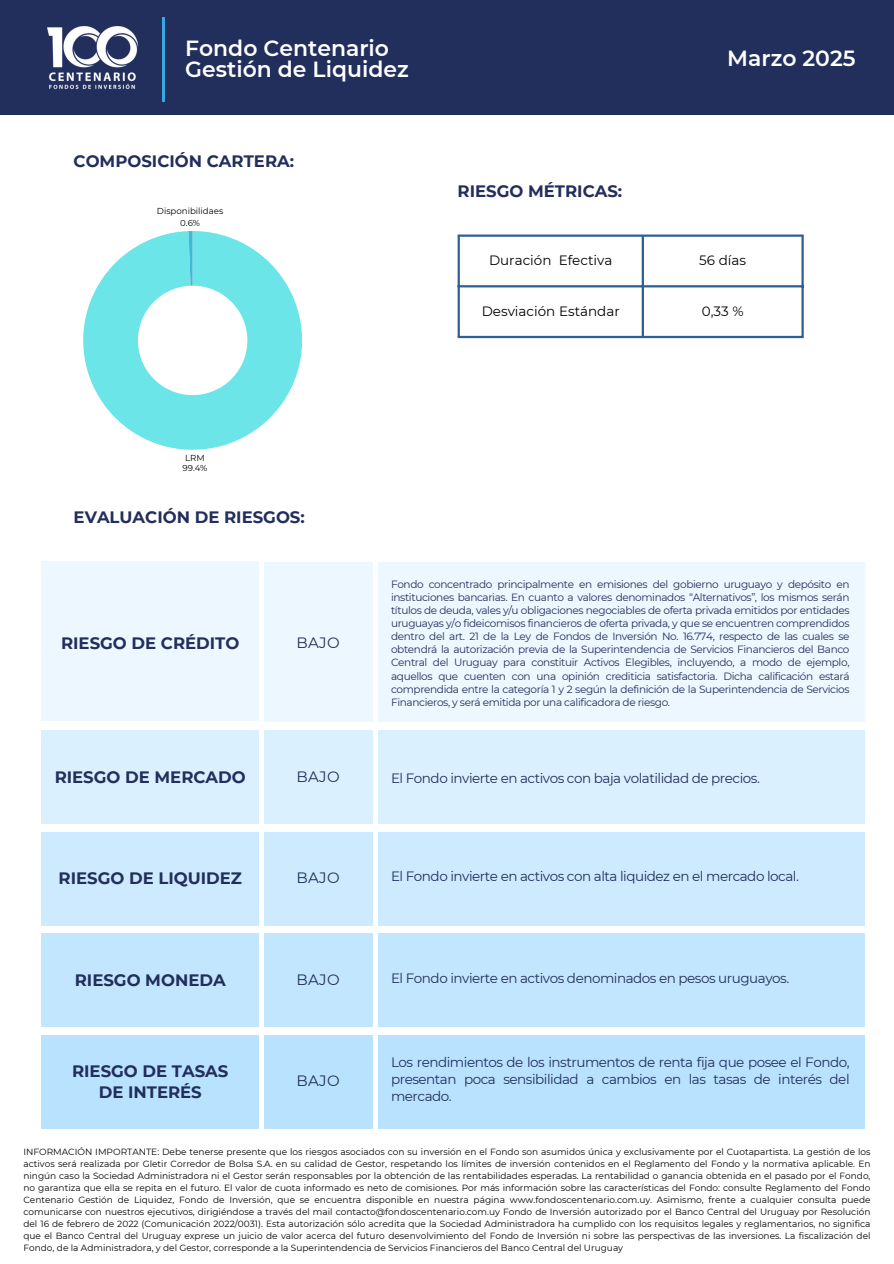
<style>
.page{position:relative;width:894px;height:1264px;background:#fff}
.page>*{position:absolute;margin:0;border:0;box-sizing:border-box;transform-origin:0 0}
.t1{font:600 21.9px/21.5px "Montserrat";color:#fff}
.t2{font:700 16.5px/20.2px "Montserrat";color:#222e5c;text-align:center}
.t3{font:15px "Montserrat";letter-spacing:.02em;color:#222e5c}
.t4{font:13.5px/17px "Montserrat";letter-spacing:-.035em;color:#222e5c;text-align:justify}
.t5{font:13.5px "Montserrat";color:#000}
.t6{font:10.5px/13.2px "Montserrat";letter-spacing:-.035em;color:#222e5c}
.t7{font:9px/12px "Montserrat";color:#000;text-align:justify}
.t8{font:8.7px/10.5px "Montserrat";color:#000}
</style>
<div class="page">
<div style="left:264px;top:562px;width:108px;height:160px;background:#edf7ff"></div>
<div style="left:264px;top:730px;width:108px;height:94px;background:#dbf0ff"></div>
<div style="left:264px;top:832px;width:108px;height:93px;background:#ceeaff"></div>
<div style="left:264px;top:933px;width:108px;height:94px;background:#c3e6ff"></div>
<div style="left:264px;top:1035px;width:108px;height:93px;background:#b9e2ff"></div>
<div style="left:377px;top:562px;width:487px;height:160px;background:#edf7ff"></div>
<div style="left:377px;top:730px;width:487px;height:93px;background:#dbf0ff"></div>
<div style="left:377px;top:831px;width:487px;height:94px;background:#ceeaff"></div>
<div style="left:377px;top:933px;width:487px;height:93px;background:#c3e6ff"></div>
<div style="left:377px;top:1034px;width:487px;height:94px;background:#b9e2ff"></div>
<div style="left:41px;top:561px;width:217px;height:160px;background:#edf7ff"></div>
<div style="left:41px;top:730px;width:218px;height:94px;background:#dbf0ff"></div>
<div style="left:41px;top:832px;width:218px;height:93px;background:#ceeaff"></div>
<div style="left:41px;top:933px;width:218px;height:94px;background:#c3e6ff"></div>
<div style="left:41px;top:1035px;width:217px;height:93px;background:#b9e2ff"></div>
<div style="left:0;top:0;width:893px;height:115px;background:#222e5c"></div>
<hr style="left:162px;top:17px;width:2px;height:84px;background:#36a9e1">
<img style="left:47px;top:26px;width:92px;height:64px">
<svg style="left:83px;top:231px;width:219px;height:219px;fill:#6ce5e8"></svg>
<svg style="left:188px;top:231px;width:4px;height:55px"></svg>
<hr style="left:457px;top:237px;width:2px;height:99px;background:#2f5f98">
<hr style="left:641px;top:237px;width:2px;height:99px;background:#2f5f98">
<hr style="left:801px;top:237px;width:2px;height:99px;background:#2f5f98">
<hr style="left:457px;top:234px;width:346px;height:3px;background:#2f5f98">
<hr style="left:457px;top:285px;width:346px;height:2px;background:#2f5f98">
<hr style="left:457px;top:336px;width:346px;height:2px;background:#2f5f98">
<h2 class="t1" style="left:185px;top:37px;width:225px">Fondo Centenario<br>Gestión de Liquidez</h2>
<p class="t1" style="left:727px;top:48px;width:130px">Marzo 2025</p>
<p class="t2" style="left:74px;top:150px;width:222px">COMPOSICIÓN CARTERA:</p>
<p class="t8" style="left:157px;top:204px;width:68px;line-height:12.3px;text-align:center">Disponibilidaes<br>0.6%</p>
<h4 class="t2" style="left:457px;top:181px;width:166px">RIESGO MÉTRICAS:</h4>
<p class="t5" style="left:489px;top:252px;width:125px">Duración Efectiva</p>
<h3 class="t5" style="left:699px;top:252px;width:48px">56 días</h3>
<p class="t5" style="left:481px;top:302px;width:139px">Desviación Estándar</p>
<h5 class="t5" style="left:701px;top:302px;width:43px">0,33 %</h5>
<p class="t8" style="left:182px;top:452px;width:26px">LRM<br>99.4%</p>
<p class="t2" style="left:74px;top:507px;width:232px">EVALUACIÓN DE RIESGOS:</p>
<p class="t2" style="left:61px;top:633px;width:180px">RIESGO DE CRÉDITO</p>
<h2 class="t3" style="left:296px;top:633px;width:45px">BAJO</h2>
<p class="t2" style="left:55px;top:766px;width:193px">RIESGO DE MERCADO</p>
<p class="t3" style="left:296px;top:767px;width:45px">BAJO</p>
<p class="t2" style="left:59px;top:868px;width:185px">RIESGO DE LIQUIDEZ</p>
<h2 class="t3" style="left:296px;top:868px;width:45px">BAJO</h2>
<h1 class="t2" style="left:75px;top:969px;width:152px">RIESGO MONEDA</h1>
<p class="t3" style="left:296px;top:970px;width:45px">BAJO</p>
<h1 class="t2" style="left:72px;top:1061px;width:158px">RIESGO DE TASAS<br>DE INTERÉS</h1>
<p class="t3" style="left:296px;top:1071px;width:45px">BAJO</p>
<p class="t6" style="left:391px;top:577px;width:460px">Fondo concentrado principalmente en emisiones del gobierno uruguayo y depósito en instituciones bancarias. En cuanto a valores denominados “Alternativos”, los mismos será n títulos de deuda, vales y/u obligaciones negociables de oferta privada emitidos por entidades uruguayas y/o fideicomisos financieros de oferta privada, y que se encuentren comprendidos dentro del art. 21 de la Ley de Fondos de Inversión No. 16.774, respecto de las cuales se obtendrá la autorización previa de la Superintendencia de Servicios Financieros del Banco Central del Uruguay para constituir Activos Elegibles, incluyendo, a modo de ejemplo, aquellos que cuenten con una opinión crediticia satisfactoria. Dicha calificación estará comprendida entre la categoría 1 y 2 segú n la definición de la Superintendencia de Servicios Financieros, y será emitida por una calificadora de riesgo.</p>
<p class="t4" style="left:391px;top:770px;width:370px">El Fondo invierte en activos con baja volatilidad de precios.</p>
<h2 class="t4" style="left:391px;top:867px;width:409px">El Fondo invierte en activos con alta liquidez en el mercado local.</h2>
<p class="t4" style="left:391px;top:969px;width:399px">El Fondo invierte en activos denominados en pesos uruguayos.</p>
<h2 class="t4" style="left:391px;top:1054px;width:460px">Los rendimientos de los instrumentos de renta fija que posee el Fondo, presentan poca sensibilidad a cambios en las tasas de interés del mercado.</h2>
<h3 class="t7" style="left:23px;top:1146px;width:848px">INFORMACIÓN IMPORTANTE: Debe tenerse presente que los riesgos asociados con su inversión en el Fondo son asumidos única y exclusivamente por el Cuotapartista. La gestión de los activos será realizada por Gletir Corredor de Bolsa S.A. en su calidad de Gestor, respetando los límites de inversión contenidos en el Reglamento del Fondo y la normativa aplicable. En ningún caso la Sociedad Administradora ni el Gestor serán responsables por la obtención de las rentabilidades esperadas. La rentabilidad o ganancia obtenida en el pasado por el Fondo, no garantiza que ella se repita en el futuro. El valor de cuota informado es neto de comisiones. Por más información sobre las características del Fondo: consulte Reglamento del Fondo Centenario Gestión de Liquidez, Fondo de Inversión, que se encuentra disponible en nuestra página www.fondoscentenario.com.uy. Asimismo, frente a cualquier consulta puede comunicarse con nuestros ejecutivos, dirigiéndose a través del mail contacto@fondoscentenario.com.uy Fondo de Inversión autorizado por el Banco Central del Uruguay por Resolución del 16 de febrero de 2022 (Comunicación 2022/0031). Esta autorización sólo acredita que la Sociedad Administradora ha cumplido con los requisitos legales y reglamentarios, no significa que el Banco Central del Uruguay exprese un juicio de valor acerca del futuro desenvolvimiento del Fondo de Inversión ni sobre las perspectivas de las inversiones. La fiscalización del Fondo, de la Administradora, y del Gestor, corresponde a la Superintendencia de Servicios Financieros del Banco Central del Uruguay</h3>
</div>
